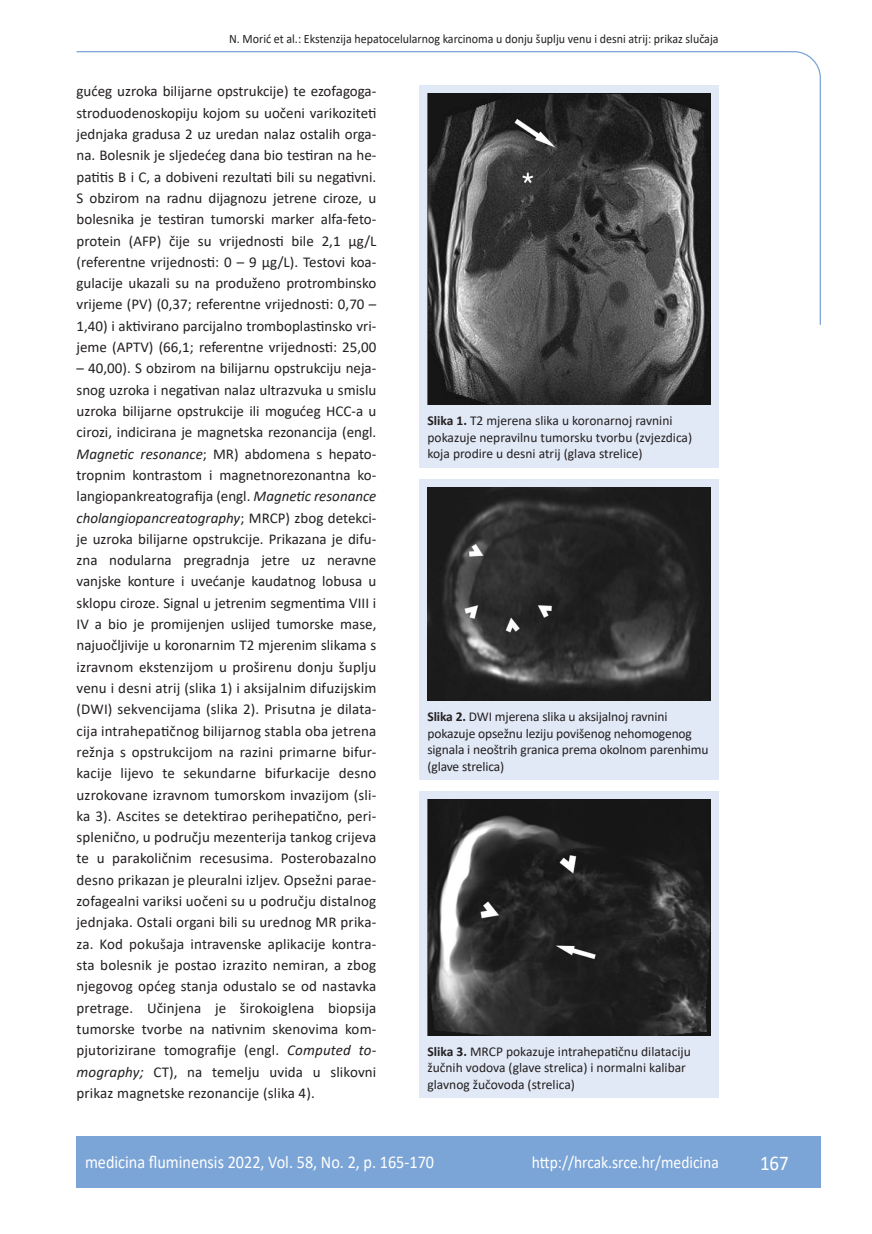
<style>
.page{position:relative;width:872px;height:1234px;background:#fff}
.page>*{position:absolute;margin:0;border:0;box-sizing:border-box;transform-origin:0 0}
.t1{font:21px "Calibri";color:#fff;scale:.9 1}
.t2{font:18px "Calibri";color:#fff;scale:.9 1}
.t3{font:17.25px "Calibri";color:#fff;scale:.9 1}
.osnovni_tekst{font:15px/21.3px "Calibri";color:#231f20;text-align:justify}
.potpis_slika{font:13.5px/16.5px "Calibri";letter-spacing:-.01em;color:#231f20}
.glava{font:12.75px "Calibri";color:#231f20;scale:.94 1}
.s1{font-style:italic}
.s2{font-weight:700}
</style>
<div class="page">
<svg style="left:76px;top:51px;width:745px;height:274px"></svg>
<div style="left:77px;top:1135px;width:744px;height:51px;background:#7ca5d7"></div>
<div style="left:419px;top:85px;width:300px;height:382px;background:#e1e9f6"></div>
<img style="left:427px;top:94px;width:283px;height:310px">
<div style="left:419px;top:479px;width:300px;height:300px;background:#e1e9f6"></div>
<img style="left:427px;top:487px;width:283px;height:213px">
<div style="left:419px;top:791px;width:300px;height:306px;background:#e1e9f6"></div>
<img style="left:427px;top:799px;width:283px;height:235px">
<p class="glava" style="left:229px;top:29px;width:522px">N. Morić et al.: Ekstenzija hepatocelularnog karcinoma u donju šuplju venu i desni atrij: prikaz slučaja</p>
<p class="osnovni_tekst" style="left:77px;top:80px;width:301px">gućeg uzroka bilijarne opstrukcije) te ezofagoga&shy;stroduodenoskopiju kojom su uočeni varikoziteti jednjaka gradusa 2 uz uredan nalaz ostalih orga&shy;na. Bolesnik je sljedećeg dana bio testiran na he&shy;patitis B i C, a dobiveni rezultati bili su negativni.<br>S obzirom na radnu dijagnozu jetrene ciroze, u bolesnika je testiran tumorski marker alfa-feto&shy;protein (AFP) čije su vrijednosti bile 2,1 µg/L (referentne vrijednosti: 0 – 9 µg/L). Testovi koa&shy;gulacije ukazali su na produženo protrombinsko vrijeme (PV) (0,37; referentne vrijednosti: 0,70 – 1,40) i aktivirano parcijalno tromboplastinsko vri&shy;jeme (APTV) (66,1; referentne vrijednosti: 25,00</p>
<p class="osnovni_tekst" style="left:77px;top:357px;width:301px">– 40,00). S obzirom na bilijarnu opstrukciju neja&shy;snog uzroka i negativan nalaz ultrazvuka u smislu uzroka bilijarne opstrukcije ili mogućeg HCC-a u cirozi, indicirana je magnetska rezonancija (engl.<br><span class="s1">Magnetic resonance</span>; MR) abdomena s hepato&shy;tropnim kontrastom i magnetnorezonantna ko&shy;langiopankreatografija (engl. <span class="s1">Magnetic resonance cholangiopancreatography</span>; MRCP) zbog detekci&shy;je uzroka bilijarne opstrukcije. Prikazana je difu&shy;zna nodularna pregradnja jetre uz neravne vanjske konture i uvećanje kaudatnog lobusa u sklopu ciroze. Signal u jetrenim segmentima VIII i IV a bio je promijenjen uslijed tumorske mase, najuočljivije u koronarnim T2 mjerenim slikama s izravnom ekstenzijom u proširenu donju šuplju venu i desni atrij (slika 1) i aksijalnim difuzijskim (DWI) sekvencijama (slika 2). Prisutna je dilata&shy;cija intrahepatičnog bilijarnog stabla oba jetrena režnja s opstrukcijom na razini primarne bifur&shy;kacije lijevo te sekundarne bifurkacije desno uzrokovane izravnom tumorskom invazijom (sli&shy;ka 3). Ascites se detektirao perihepatično, peri&shy;splenično, u području mezenterija tankog crijeva te u parakoličnim recesusima. Posterobazalno desno prikazan je pleuralni izljev. Opsežni parae&shy;zofagealni variksi uočeni su u području distalnog jednjaka. Ostali organi bili su urednog MR prika&shy;za. Kod pokušaja intravenske aplikacije kontra&shy;sta bolesnik je postao izrazito nemiran, a zbog njegovog općeg stanja odustalo se od nastavka pretrage. Učinjena je širokoiglena biopsija tumorske tvorbe na nativnim skenovima kom&shy;pjutorizirane tomografije (engl. <span class="s1">Computed to&shy;mography;</span> CT), na temelju uvida u slikovni prikaz magnetske rezonancije (slika 4).</p>
<p class="potpis_slika" style="left:427px;top:412px;width:266px"><span class="s2">Slika 1.</span> T2 mjerena slika u koronarnoj ravnini pokazuje nepravilnu tumorsku tvorbu (zvjezdica) koja prodire u desni atrij (glava strelice)</p>
<p class="potpis_slika" style="left:427px;top:708px;width:283px"><span class="s2">Slika 2.</span> DWI mjerena slika u aksijalnoj ravnini pokazuje opsežnu leziju povišenog nehomogenog signala i neoštrih granica prema okolnom parenhimu (glave strelica)</p>
<p class="potpis_slika" style="left:427px;top:1042px;width:265px"><span class="s2">Slika 3.</span> MRCP pokazuje intrahepatičnu dilataciju žučnih vodova (glave strelica) i normalni kalibar glavnog žučovoda (strelica)</p>
<p class="t2" style="left:85px;top:1149px;width:389px">medicina fluminensis 2022, Vol. 58, No. 2, p. 165-170</p>
<p class="t3" style="left:532px;top:1150px;width:209px">http://hrcak.srce.hr/medicina</p>
<p class="t1" style="left:760px;top:1147px;width:33px">167</p>
</div>
